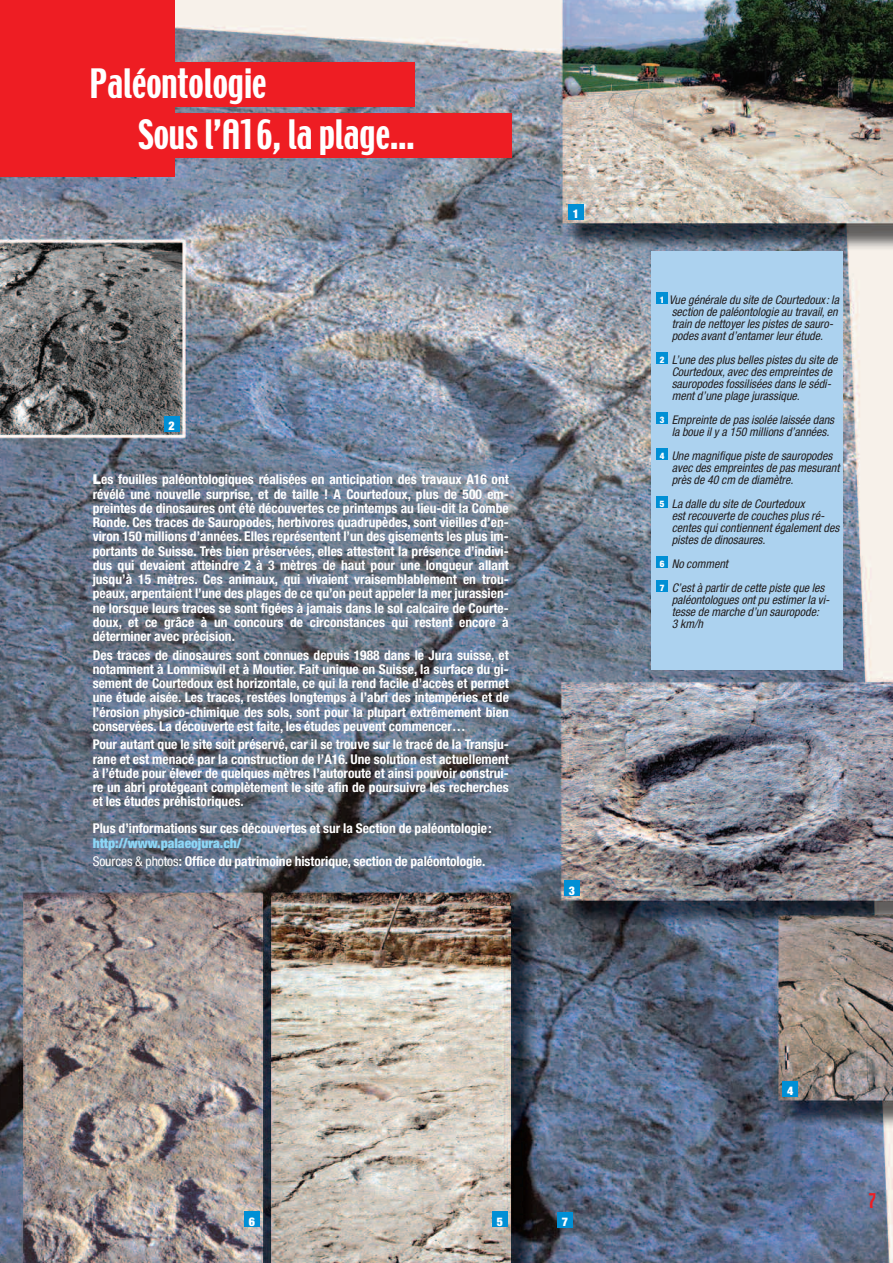
<style>
.page{position:relative;width:893px;height:1263px;background:#fff}
.page>*{position:absolute;margin:0;border:0;box-sizing:border-box;transform-origin:0 0}
.t1{font:36px "Techno";color:#fff;scale:.9 1}
.t2{font:18px "Techno";color:#ee1d23;scale:.9 1}
.t3{font:700 condensed 13.5px/14.2px "Helvetica Neue";color:#fff;text-align:justify}
.t4{font:italic condensed 12px/12px "Helvetica Neue";color:#231f20}
.t5{font:900 condensed 12px "Helvetica Neue";color:#fff}
.t6{font:900 condensed 9px "Helvetica Neue";color:#fff}
.s1{font-weight:900;font-stretch:normal}
.s2{font-weight:900;color:#8dd7f7}
.s3{font-weight:400}
</style>
<div class="page">
<img style="left:0;top:0;width:893px;height:1263px">
<div style="left:652px;top:251px;width:191px;height:418px;background:#acd2ef"></div>
<div style="left:656px;top:580px;width:12px;height:12px;background:#008fd5"></div>
<div style="left:656px;top:556px;width:12px;height:12px;background:#008fd5"></div>
<div style="left:656px;top:496px;width:12px;height:12px;background:#008fd5"></div>
<div style="left:656px;top:448px;width:12px;height:12px;background:#008fd5"></div>
<div style="left:656px;top:412px;width:12px;height:12px;background:#008fd5"></div>
<div style="left:656px;top:352px;width:12px;height:12px;background:#008fd5"></div>
<div style="left:656px;top:292px;width:12px;height:12px;background:#008fd5"></div>
<div style="left:0;top:0;width:175px;height:176px;background:#ee1d23"></div>
<div style="left:95px;top:113px;width:417px;height:45px;background:#ee1d23"></div>
<div style="left:45px;top:62px;width:370px;height:45px;background:#ee1d23"></div>
<div style="left:164px;top:416px;width:15px;height:15px;background:#008fd5"></div>
<div style="left:564px;top:881px;width:15px;height:15px;background:#008fd5"></div>
<div style="left:783px;top:1081px;width:15px;height:15px;background:#008fd5"></div>
<div style="left:244px;top:1212px;width:15px;height:15px;background:#008fd5"></div>
<div style="left:492px;top:1212px;width:15px;height:15px;background:#008fd5"></div>
<div style="left:557px;top:1212px;width:15px;height:15px;background:#008fd5"></div>
<div style="left:568px;top:204px;width:15px;height:15px;background:#008fd5"></div>
<h1 class="t1" style="left:90px;top:65px;width:198px">Paléontologie</h1>
<h1 class="t1" style="left:139px;top:116px;width:308px">Sous l’A16, la plage…</h1>
<p class="t5" style="left:573px;top:206px;width:8px">1</p>
<p class="t5" style="left:169px;top:418px;width:8px">2</p>
<p class="t3" style="left:93px;top:474px;width:418px"><span class="s1">L</span>es fouilles paléontologiques réalisées en anticipation des travaux A16 ont révélé une nouvelle surprise, et de taille ! A Courtedoux, plus de 500 em&shy;preintes de dinosaures ont été découvertes ce printemps au lieu-dit la Combe Ronde. Ces traces de Sauropodes, herbivores quadrupèdes, sont vieilles d’en&shy;viron 150 millions d’années. Elles représentent l’un des gisements les plus im&shy;portants de Suisse. Très bien préservées, elles attestent la présence d’indivi&shy;dus qui devaient atteindre 2 à 3 mètres de haut pour une longueur allant jusqu’à 15 mètres. Ces animaux, qui vivaient vraisemblablement en trou&shy;peaux, arpentaient l’une des plages de ce qu’on peut appeler la mer jurassien&shy;ne lorsque leurs traces se sont figées à jamais dans le sol calcaire de Courte&shy;doux, et ce grâce à un concours de circonstances qui restent encore à déterminer avec précision.</p>
<p class="t3" style="left:93px;top:649px;width:418px">Des traces de dinosaures sont connues depuis 1988 dans le Jura suisse, et notamment à Lommiswil et à Moutier. Fait unique en Suisse, la surface du gi&shy;sement de Courtedoux est horizontale, ce qui la rend facile d’accès et permet une étude aisée. Les traces, restées longtemps à l’abri des intempéries et de l’érosion physico-chimique des sols, sont pour la plupart extrêmement bien conservées. La découverte est faite, les études peuvent commencer…</p>
<p class="t3" style="left:93px;top:739px;width:418px">Pour autant que le site soit préservé, car il se trouve sur le tracé de la Transju&shy;rane et est menacé par la construction de l’A16. Une solution est actuellement à l’étude pour élever de quelques mètres l’autoroute et ainsi pouvoir construi&shy;re un abri protégeant complètement le site afin de poursuivre les recherches et les études préhistoriques.</p>
<p class="t3" style="left:93px;top:823px;width:400px">Plus d’informations sur ces découvertes et sur la Section de paléontologie:</p>
<p class="t3" style="left:93px;top:835px;width:394px;line-height:18.5px"><span class="s2">http://www.palaeojura.ch/<br></span><span class="s3">Sources &amp; photos</span>: Office du patrimoine historique, section de paléontologie.</p>
<p class="t5" style="left:569px;top:883px;width:8px">3</p>
<p class="t5" style="left:249px;top:1214px;width:8px">6</p>
<p class="t5" style="left:497px;top:1214px;width:8px">5</p>
<p class="t5" style="left:562px;top:1214px;width:8px">7</p>
<p class="t4" style="left:669px;top:295px;width:171px">Vue générale du site de Courtedoux: la section de paléontologie au travail, en train de nettoyer les pistes de sauro&shy;podes avant d’entamer leur étude.</p>
<p class="t4" style="left:672px;top:355px;width:167px">L’une des plus belles pistes du site de Courtedoux, avec des empreintes de sauropodes fossilisées dans le sédi&shy;ment d’une plage jurassique.</p>
<p class="t4" style="left:672px;top:415px;width:164px">Empreinte de pas isolée laissée dans la boue il y a 150 millions d’années.</p>
<p class="t4" style="left:672px;top:451px;width:169px">Une magnifique piste de sauropodes avec des empreintes de pas mesurant près de 40 cm de diamètre.</p>
<p class="t4" style="left:672px;top:499px;width:169px">La dalle du site de Courtedoux<br>est recouverte de couches plus ré&shy;centes qui contiennent également des pistes de dinosaures.</p>
<p class="t4" style="left:672px;top:553px;width:154px;line-height:24px">No comment<br>C’est à partir de cette piste que les</p>
<p class="t4" style="left:672px;top:595px;width:159px">paléontologues ont pu estimer la vi&shy;tesse de marche d’un sauropode:<br>3 km/h</p>
<p class="t6" style="left:660px;top:294px;width:6px">1</p>
<p class="t6" style="left:660px;top:354px;width:6px">2</p>
<p class="t6" style="left:660px;top:414px;width:6px">3</p>
<p class="t6" style="left:660px;top:450px;width:6px">4</p>
<p class="t6" style="left:660px;top:498px;width:6px">5</p>
<p class="t6" style="left:660px;top:558px;width:6px">6</p>
<p class="t6" style="left:660px;top:582px;width:6px">7</p>
<p class="t5" style="left:787px;top:1083px;width:8px">4</p>
<h2 class="t2" style="left:869px;top:1191px;width:10px">7</h2>
</div>
